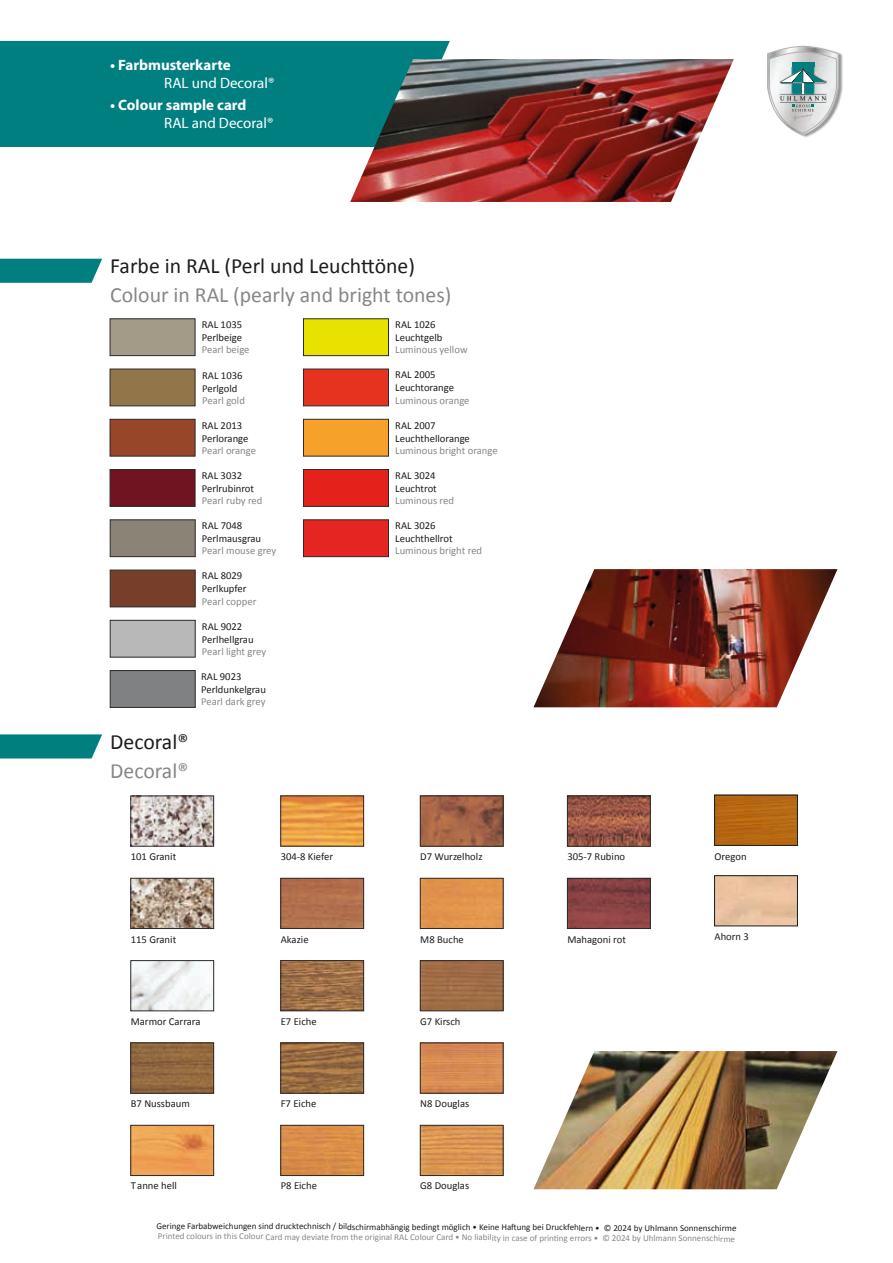
<style>
.page{position:relative;width:893px;height:1263px;background:#fff}
.page>*{position:absolute;margin:0;border:0;box-sizing:border-box;transform-origin:0 0}
.t1{font:21.75px "Calibri";color:#878787}
.t2{font:21.75px "Calibri";color:#1d1d1b}
.t3{font:700 15px "Myriad Pro";color:#fff}
.t4{font:15px "Myriad Pro";color:#fff}
.t5{font:10.65px/12.9px "Calibri";color:#1d1d1b}
.t6{font:10.65px "Calibri";color:#878787}
.t7{font:9px "Calibri";letter-spacing:-.005em;color:#1d1d1b}
.t8{font:9px "Calibri";letter-spacing:-.005em;color:#878787}
</style>
<div class="page">
<div style="left:110px;top:318px;width:86px;height:38px;background:#a49a88;border:1px solid #2b2929"></div>
<div style="left:110px;top:369px;width:86px;height:37px;background:#92764a;border:1px solid #2b2929"></div>
<div style="left:110px;top:419px;width:86px;height:38px;background:#974629;border:1px solid #2b2929"></div>
<div style="left:110px;top:469px;width:86px;height:38px;background:#711422;border:1px solid #2b2929"></div>
<img style="left:132px;top:797px;width:80px;height:47px">
<img style="left:132px;top:880px;width:80px;height:47px">
<img style="left:132px;top:962px;width:80px;height:47px">
<div style="left:130px;top:960px;width:84px;height:51px;border:1px solid #2b2929"></div>
<img style="left:132px;top:1044px;width:80px;height:47px">
<div style="left:130px;top:1042px;width:84px;height:51px;border:1px solid #2b2929"></div>
<img style="left:132px;top:1127px;width:80px;height:47px">
<div style="left:130px;top:1125px;width:84px;height:51px;border:1px solid #2b2929"></div>
<div style="left:130px;top:878px;width:84px;height:51px;border:1px solid #2b2929"></div>
<div style="left:130px;top:795px;width:84px;height:51px;border:1px solid #2b2929"></div>
<img style="left:282px;top:797px;width:80px;height:47px">
<div style="left:280px;top:795px;width:84px;height:51px;border:1px solid #2b2929"></div>
<img style="left:282px;top:880px;width:80px;height:47px">
<div style="left:280px;top:878px;width:84px;height:51px;border:1px solid #2b2929"></div>
<img style="left:282px;top:962px;width:80px;height:47px">
<div style="left:280px;top:960px;width:84px;height:51px;border:1px solid #2b2929"></div>
<img style="left:282px;top:1044px;width:80px;height:47px">
<div style="left:280px;top:1042px;width:84px;height:51px;border:1px solid #2b2929"></div>
<img style="left:282px;top:1127px;width:80px;height:47px">
<div style="left:280px;top:1125px;width:84px;height:51px;border:1px solid #2b2929"></div>
<img style="left:422px;top:797px;width:79px;height:47px">
<div style="left:420px;top:795px;width:83px;height:51px;border:1px solid #2b2929"></div>
<div style="left:422px;top:880px;width:79px;height:47px;background:#e1944c"></div>
<div style="left:420px;top:878px;width:83px;height:51px;border:1px solid #2b2929"></div>
<img style="left:422px;top:962px;width:79px;height:47px">
<div style="left:420px;top:960px;width:83px;height:51px;border:1px solid #2b2929"></div>
<img style="left:422px;top:1044px;width:79px;height:47px">
<img style="left:422px;top:1127px;width:79px;height:47px">
<div style="left:420px;top:1125px;width:83px;height:51px;border:1px solid #2b2929"></div>
<img style="left:569px;top:797px;width:80px;height:47px">
<div style="left:567px;top:795px;width:84px;height:51px;border:1px solid #2b2929"></div>
<img style="left:569px;top:880px;width:80px;height:47px">
<div style="left:567px;top:878px;width:84px;height:51px;border:1px solid #2b2929"></div>
<div style="left:0;top:41px;width:450px;height:106px;background:#007f81"></div>
<svg style="left:0;top:259px;width:102px;height:24px;background:#0e8688"></svg>
<img style="left:350px;top:59px;width:384px;height:143px">
<img style="left:800px;top:45px;width:43px;height:92px">
<svg style="left:767px;top:46px;width:71px;height:89px"></svg>
<svg style="left:0;top:734px;width:102px;height:24px;background:#108789"></svg>
<img style="left:716px;top:797px;width:80px;height:47px">
<div style="left:714px;top:795px;width:84px;height:51px;border:1px solid #1d1d1b"></div>
<div style="left:714px;top:875px;width:84px;height:51px;border:1px solid #1d1d1b"></div>
<img style="left:533px;top:569px;width:304px;height:138px">
<img style="left:533px;top:1051px;width:304px;height:138px">
<div style="left:110px;top:519px;width:86px;height:38px;background:#8a8376;border:1px solid #2b2929"></div>
<div style="left:110px;top:570px;width:86px;height:37px;background:#773e2a;border:1px solid #2b2929"></div>
<div style="left:110px;top:620px;width:86px;height:38px;background:#b8b8b8;border:1px solid #2b2929"></div>
<div style="left:110px;top:670px;width:86px;height:38px;background:#808183;border:1px solid #2b2929"></div>
<div style="left:303px;top:318px;width:86px;height:38px;background:#e9e100;border:1px solid #2b2929"></div>
<div style="left:303px;top:369px;width:86px;height:37px;background:#e63320;border:1px solid #2b2929"></div>
<div style="left:303px;top:419px;width:86px;height:38px;background:#f6a12a;border:1px solid #2b2929"></div>
<div style="left:303px;top:469px;width:86px;height:38px;background:#e5211b;border:1px solid #2b2929"></div>
<div style="left:303px;top:519px;width:86px;height:38px;background:#e52521;border:1px solid #2b2929"></div>
<h2 class="t3" style="left:110px;top:55px;width:122px">• Farbmusterkarte</h2>
<h2 class="t4" style="left:164px;top:73px;width:112px">RAL und Decoral®</h2>
<h2 class="t3" style="left:110px;top:95px;width:138px">• Colour sample card</h2>
<h2 class="t4" style="left:164px;top:114px;width:111px">RAL and Decoral®</h2>
<h1 class="t2" style="left:110px;top:251px;width:306px">Farbe in RAL (Perl und Leuchttöne)</h1>
<h1 class="t1" style="left:110px;top:279px;width:343px">Colour in RAL (pearly and bright tones)</h1>
<p class="t5" style="left:202px;top:318px;width:42px">RAL 1035<br>Perlbeige</p>
<p class="t6" style="left:202px;top:342px;width:49px">Pearl beige</p>
<p class="t5" style="left:202px;top:369px;width:42px">RAL 1036<br>Perlgold</p>
<p class="t6" style="left:202px;top:393px;width:44px">Pearl gold</p>
<p class="t5" style="left:202px;top:418px;width:48px">RAL 2013<br>Perlorange</p>
<p class="t6" style="left:202px;top:443px;width:56px">Pearl orange</p>
<p class="t5" style="left:202px;top:468px;width:54px">RAL 3032<br>Perlrubinrot</p>
<p class="t6" style="left:202px;top:493px;width:62px">Pearl ruby red</p>
<p class="t5" style="left:202px;top:519px;width:61px">RAL 7048<br>Perlmausgrau</p>
<p class="t6" style="left:202px;top:543px;width:76px">Pearl mouse grey</p>
<p class="t5" style="left:202px;top:569px;width:46px">RAL 8029<br>Perlkupfer</p>
<p class="t6" style="left:202px;top:594px;width:56px">Pearl copper</p>
<p class="t5" style="left:202px;top:619px;width:53px">RAL 9022<br>Perlhellgrau</p>
<p class="t6" style="left:202px;top:644px;width:66px">Pearl light grey</p>
<p class="t5" style="left:201px;top:669px;width:66px">RAL 9023<br>Perldunkelgrau</p>
<p class="t6" style="left:201px;top:694px;width:66px">Pearl dark grey</p>
<p class="t5" style="left:395px;top:318px;width:49px">RAL 1026<br>Leuchtgelb</p>
<p class="t6" style="left:395px;top:342px;width:74px">Luminous yellow</p>
<p class="t5" style="left:395px;top:368px;width:60px">RAL 2005<br>Leuchtorange</p>
<p class="t6" style="left:395px;top:393px;width:76px">Luminous orange</p>
<p class="t5" style="left:395px;top:418px;width:76px">RAL 2007<br>Leuchthellorange</p>
<p class="t6" style="left:395px;top:443px;width:104px">Luminous bright orange</p>
<p class="t5" style="left:395px;top:468px;width:43px">RAL 3024<br>Leuchtrot</p>
<p class="t6" style="left:395px;top:493px;width:60px">Luminous red</p>
<p class="t5" style="left:395px;top:519px;width:59px">RAL 3026<br>Leuchthellrot</p>
<p class="t6" style="left:395px;top:543px;width:88px">Luminous bright red</p>
<h1 class="t2" style="left:110px;top:726px;width:80px">Decoral®</h1>
<h1 class="t1" style="left:110px;top:755px;width:80px">Decoral®</h1>
<p class="t5" style="left:131px;top:850px;width:47px">101 Granit</p>
<p class="t5" style="left:281px;top:850px;width:54px">304-8 Kiefer</p>
<p class="t5" style="left:420px;top:850px;width:64px">D7 Wurzelholz</p>
<p class="t5" style="left:567px;top:850px;width:59px">305-7 Rubino</p>
<p class="t5" style="left:714px;top:849px;width:34px">Oregon</p>
<p class="t5" style="left:131px;top:932px;width:47px">115 Granit</p>
<p class="t5" style="left:281px;top:932px;width:29px">Akazie</p>
<p class="t5" style="left:420px;top:932px;width:45px">M8 Buche</p>
<p class="t5" style="left:567px;top:932px;width:60px">Mahagoni rot</p>
<p class="t5" style="left:714px;top:930px;width:36px">Ahorn 3</p>
<p class="t5" style="left:131px;top:1014px;width:71px">Marmor Carrara</p>
<p class="t5" style="left:281px;top:1014px;width:37px">E7 Eiche</p>
<p class="t5" style="left:420px;top:1014px;width:42px">G7 Kirsch</p>
<p class="t5" style="left:131px;top:1097px;width:61px">B7 Nussbaum</p>
<p class="t5" style="left:281px;top:1096px;width:37px">F7 Eiche</p>
<p class="t5" style="left:420px;top:1096px;width:51px">N8 Douglas</p>
<p class="t5" style="left:131px;top:1179px;width:48px">T anne hell</p>
<p class="t5" style="left:281px;top:1179px;width:38px">P8 Eiche</p>
<p class="t5" style="left:420px;top:1179px;width:50px">G8 Douglas</p>
<p class="t7" style="left:156px;top:1220px;width:582px">Geringe Farbabweichungen sind drucktechnisch / bildschirmabhängig bedingt möglich • Keine Haftung bei Druckfehlern • © 2024 by Uhlmann Sonnenschirme</p>
<p class="t8" style="left:158px;top:1231px;width:579px">Printed colours in this Colour Card may deviate from the original RAL Colour Card • No liability in case of printing errors • © 2024 by Uhlmann Sonnenschirme</p>
</div>
